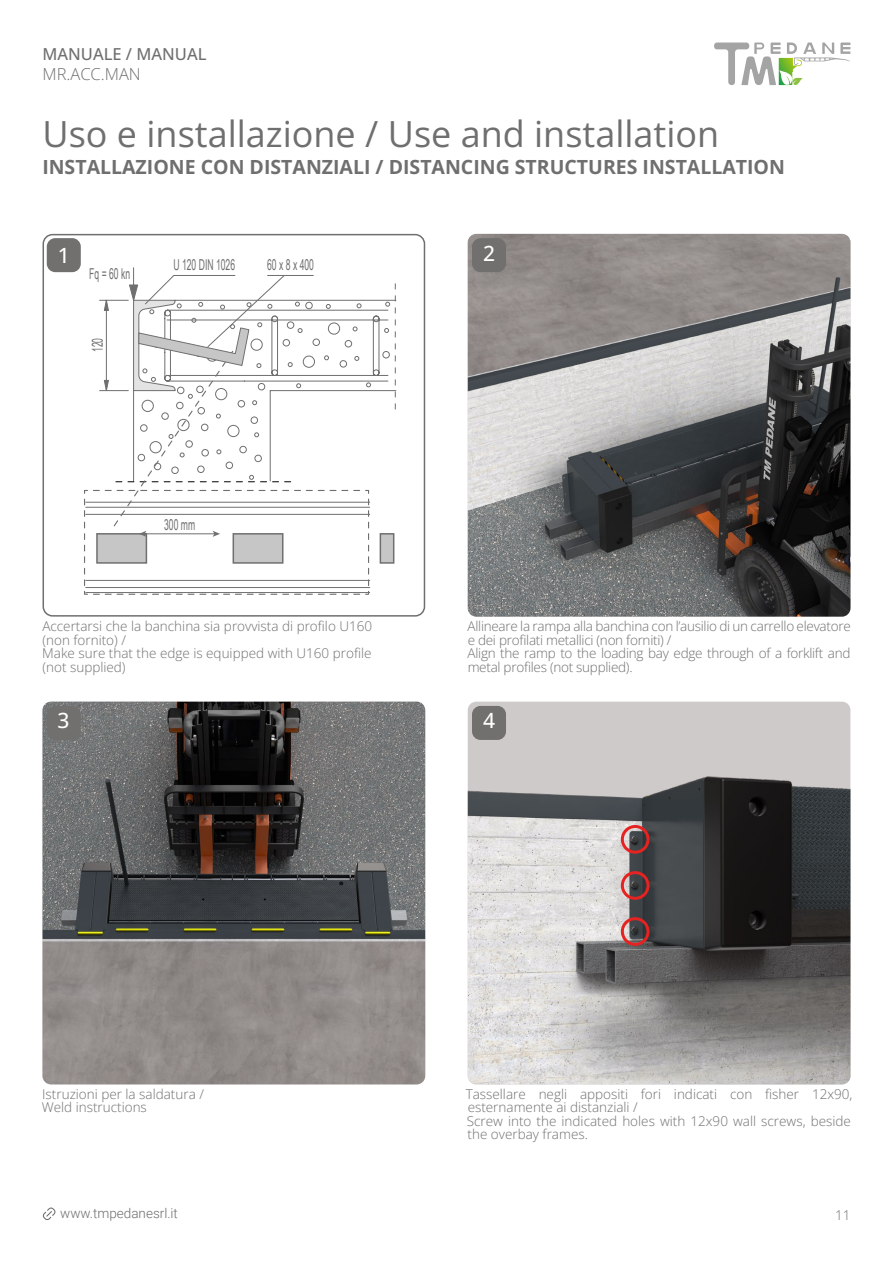
<style>
.page{position:relative;width:893px;height:1263px;background:#fff}
.page>*{position:absolute;margin:0;border:0;box-sizing:border-box;transform-origin:0 0}
.t1{font:36px "Open Sans";color:#706f6f}
.t2{font:500 21px "Open Sans";color:#fff}
.t3{font:700 19.5px "Open Sans";color:#706f6f}
.t4{font:500 16.5px "Open Sans";color:#706f6f}
.t5{font:300 16.5px "Open Sans";color:#706f6f}
.t6{font:15px "Arial Narrow";color:#706f6f;scale:.7 1}
.t7{font:300 13.5px/13.5px "Open Sans";color:#706f6f}
.t8{font:300 13.5px/13.5px "Open Sans";letter-spacing:-.02em;color:#706f6f}
.t9{font:300 13.5px "Roboto";color:#706f6f}
</style>
<div class="page">
<svg style="left:714px;top:43px;width:136px;height:42px"></svg>
<svg style="left:43px;top:1207px;width:13px;height:13px"></svg>
<img style="left:468px;top:234px;width:382px;height:383px">
<img style="left:468px;top:702px;width:382px;height:382px">
<img style="left:43px;top:702px;width:382px;height:382px">
<div style="left:472px;top:238px;width:34px;height:34px;background:#71706f;border-radius:9px"></div>
<div style="left:47px;top:706px;width:34px;height:34px;background:#71706f;border-radius:9px"></div>
<div style="left:472px;top:706px;width:34px;height:34px;background:#71706f;border-radius:9px"></div>
<div style="left:43px;top:234px;width:382px;height:383px;border:2px solid #706f6f;border-radius:9px"></div>
<div style="left:47px;top:238px;width:34px;height:34px;background:#71706f;border-radius:9px"></div>
<svg style="left:395px;top:283px;width:1px;height:126px"></svg>
<svg style="left:370px;top:300px;width:20px;height:92px"></svg>
<div style="left:380px;top:533px;width:14px;height:31px;background:#c6c6c6;border:2px solid #706f6f"></div>
<svg style="left:84px;top:267px;width:286px;height:328px"></svg>
<div style="left:621px;top:825px;width:28px;height:29px;border:3px solid #e52321;border-radius:50%"></div>
<div style="left:621px;top:871px;width:28px;height:29px;border:3px solid #e52321;border-radius:50%"></div>
<div style="left:621px;top:917px;width:28px;height:29px;border:3px solid #e52321;border-radius:50%"></div>
<p class="t4" style="left:43px;top:43px;width:165px">MANUALE / MANUAL</p>
<p class="t5" style="left:43px;top:63px;width:100px">MR.ACC.MAN</p>
<h1 class="t1" style="left:43px;top:109px;width:678px">Uso e installazione / Use and installation</h1>
<h3 class="t3" style="left:42px;top:153px;width:744px">INSTALLAZIONE CON DISTANZIALI / DISTANCING STRUCTURES INSTALLATION</h3>
<h2 class="t2" style="left:58px;top:240px;width:14px">1</h2>
<p class="t6" style="left:89px;top:263px;width:60px">Fq = 60 kn</p>
<p class="t6" style="left:86px;top:352px;width:22px;rotate:-90deg">120</p>
<p class="t6" style="left:173px;top:254px;width:90px">U 120 DIN 1026</p>
<p class="t6" style="left:267px;top:254px;width:69px">60 x 8 x 400</p>
<p class="t6" style="left:164px;top:513px;width:46px">300 mm</p>
<h2 class="t2" style="left:483px;top:239px;width:14px">2</h2>
<p class="t7" style="left:42px;top:619px;width:331px">Accertarsi che la banchina sia provvista di profilo U160 (non fornito) /<br>Make sure that the edge is equipped with U160 profile (not supplied)</p>
<p class="t8" style="left:468px;top:619px;width:385px">Allineare la rampa alla banchina con l’ausilio di un carrello elevatore e dei profilati metallici (non forniti) /<br>Align the ramp to the loading bay edge through of a forklift and metal profiles (not supplied).</p>
<h2 class="t2" style="left:57px;top:706px;width:14px">3</h2>
<h2 class="t2" style="left:483px;top:706px;width:14px">4</h2>
<p class="t7" style="left:42px;top:1087px;width:164px">Istruzioni per la saldatura /<br>Weld instructions</p>
<p class="t7" style="left:466px;top:1087px;width:388px">Tassellare negli appositi fori indicati con fisher 12x90, esternamente ai distanziali /<br>Screw into the indicated holes with 12x90 wall screws, beside the overbay frames.</p>
<p class="t9" style="left:60px;top:1203px;width:119px">www.tmpedanesrl.it</p>
<p class="t7" style="left:835px;top:1208px;width:17px">11</p>
</div>
